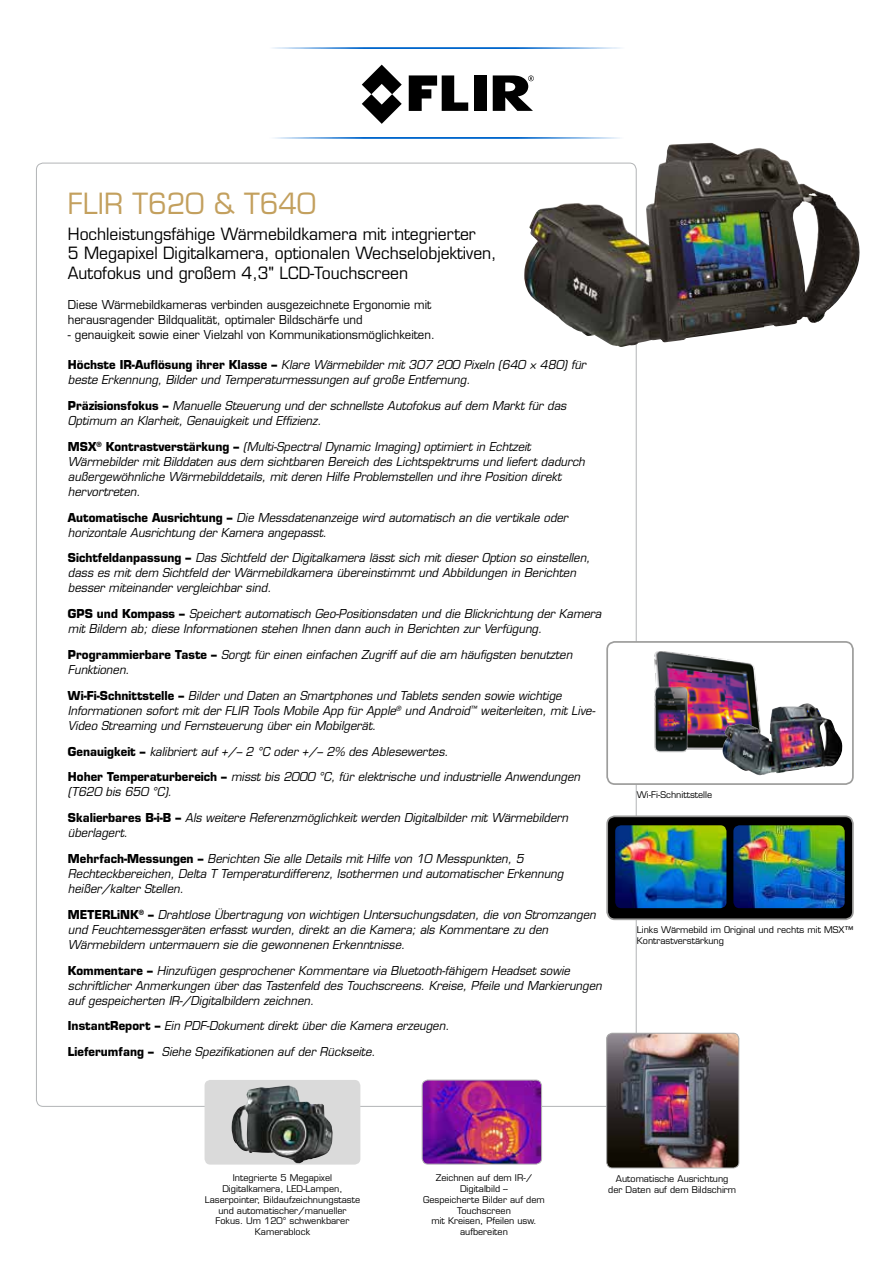
<style>
.page{position:relative;width:893px;height:1263px;background:#fff}
.page>*{position:absolute;margin:0;border:0;box-sizing:border-box;transform-origin:0 0}
.t1{font:28.5px "Eurostile LT Std";color:#c3a05e;scale:.95 1}
.t2{font:16.5px/19.8px "Eurostile LT Std";color:#000;scale:.95 1}
.t3{font:italic 12px/15px "Eurostile LT Std";color:#000;scale:.95 1}
.t4{font:12px/15px "Eurostile LT Std";color:#000;scale:.95 1}
.t5{font:9px/10.8px "Eurostile LT Std";color:#000;text-align:center}
.s1{font-weight:700;font-style:normal}
</style>
<div class="page">
<div style="left:606px;top:641px;width:248px;height:144px;border:2px solid #9d9d9c;border-radius:8px"></div>
<div style="left:205px;top:1080px;width:155px;height:84px;background:#dadada;border-radius:6px"></div>
<img style="left:231px;top:1085px;width:102px;height:78px">
<img style="left:524px;top:143px;width:336px;height:204px">
<img style="left:654px;top:651px;width:104px;height:102px">
<img style="left:722px;top:703px;width:121px;height:73px">
<div style="left:607px;top:816px;width:246px;height:103px;background:#000;border-radius:8px"></div>
<div style="left:606px;top:815px;width:248px;height:105px;border:2px solid #9d9d9c;border-radius:8px"></div>
<img style="left:733px;top:825px;width:112px;height:83px">
<img style="left:615px;top:825px;width:111px;height:83px">
<img style="left:274px;top:137px;width:346px;height:1px">
<img style="left:272px;top:48px;width:349px;height:1px">
<svg style="left:409px;top:75px;width:59px;height:36px"></svg>
<div style="left:474px;top:75px;width:12px;height:36px;background:#000"></div>
<svg style="left:362px;top:65px;width:40px;height:59px"></svg>
<svg style="left:493px;top:75px;width:41px;height:36px"></svg>
<img style="left:607px;top:1033px;width:132px;height:135px">
<div style="left:606px;top:1033px;width:133px;height:135px;border:1px solid #b2b2b2;border-radius:6px"></div>
<img style="left:422px;top:1080px;width:120px;height:84px">
<div style="left:422px;top:1080px;width:120px;height:84px;border:1px solid #b2b2b2;border-radius:6px"></div>
<h1 class="t1" style="left:68px;top:187px;width:262px">FLIR T620 &amp; T640</h1>
<h2 class="t2" style="left:68px;top:224px;width:453px">Hochleistungsfähige Wärmebildkamera mit integrierter<br>5 Megapixel Digitalkamera, optionalen Wechselobjektiven,<br>Autofokus und großem 4,3" LCD-Touchscreen</h2>
<p class="t4" style="left:68px;top:297px;width:384px">Diese Wärmebildkameras verbinden ausgezeichnete Ergonomie mit herausragender Bildqualität, optimaler Bildschärfe und</p>
<p class="t4" style="left:68px;top:327px;width:388px">- genauigkeit sowie einer Vielzahl von Kommunikationsmöglichkeiten.</p>
<p class="t3" style="left:68px;top:358px;width:547px"><span class="s1">Höchste IR-Auflösung ihrer Klasse –</span> Klare Wärmebilder mit 307 200 Pixeln (640 × 480) für beste Erkennung, Bilder und Temperaturmessungen auf große Entfernung.</p>
<p class="t3" style="left:68px;top:398px;width:526px"><span class="s1">Präzisionsfokus –</span> Manuelle Steuerung und der schnellste Autofokus auf dem Markt für das<br>Optimum an Klarheit, Genauigkeit und Effizienz.</p>
<p class="t3" style="left:68px;top:439px;width:546px"><span class="s1">MSX</span><sup>®</sup> <span class="s1">Kontrastverstärkung –</span> (Multi-Spectral Dynamic Imaging) optimiert in Echtzeit Wärmebilder mit Bilddaten aus dem sichtbaren Bereich des Lichtspektrums und liefert dadurch außergewöhnliche Wärmebilddetails, mit deren Hilfe Problemstellen und ihre Position direkt hervortreten.</p>
<p class="t3" style="left:68px;top:510px;width:528px"><span class="s1">Automatische Ausrichtung –</span> Die Messdatenanzeige wird automatisch an die vertikale oder horizontale Ausrichtung der Kamera angepasst.</p>
<p class="t3" style="left:68px;top:551px;width:551px"><span class="s1">Sichtfeldanpassung –</span> Das Sichtfeld der Digitalkamera lässt sich mit dieser Option so einstellen, dass es mit dem Sichtfeld der Wärmebildkamera übereinstimmt und Abbildungen in Berichten besser miteinander vergleichbar sind.</p>
<p class="t3" style="left:68px;top:607px;width:563px"><span class="s1">GPS und Kompass –</span> Speichert automatisch Geo-Positionsdaten und die Blickrichtung der Kamera mit Bildern ab; diese Informationen stehen Ihnen dann auch in Berichten zur Verfügung.</p>
<p class="t3" style="left:68px;top:647px;width:532px"><span class="s1">Programmierbare Taste –</span> Sorgt für einen einfachen Zugriff auf die am häufigsten benutzten<br>Funktionen.</p>
<p class="t3" style="left:68px;top:688px;width:557px"><span class="s1">Wi-Fi-Schnittstelle –</span> Bilder und Daten an Smartphones und Tablets senden sowie wichtige<br>Informationen sofort mit der FLIR Tools Mobile App für Apple<sup>®</sup> und Android<sup>™</sup> weiterleiten, mit Live-<br>Video Streaming und Fernsteuerung über ein Mobilgerät.</p>
<p class="t3" style="left:68px;top:739px;width:541px;line-height:25.8px"><span class="s1">Genauigkeit –</span> kalibriert auf +/– 2 °C oder +/– 2% des Ablesewertes.<br><span class="s1">Hoher Temperaturbereich –</span> misst bis 2000 °C, für elektrische und industrielle Anwendungen</p>
<p class="t3" style="left:68px;top:779px;width:528px;line-height:25.8px">(T620 bis 650 °C).<br><span class="s1">Skalierbares B-i-B –</span> Als weitere Referenzmöglichkeit werden Digitalbilder mit Wärmebildern</p>
<p class="t3" style="left:68px;top:820px;width:481px;line-height:25.8px">überlagert.<br><span class="s1">Mehrfach-Messungen –</span> Berichten Sie alle Details mit Hilfe von 10 Messpunkten, 5</p>
<p class="t3" style="left:68px;top:866px;width:523px">Rechteckbereichen, Delta T Temperaturdifferenz, Isothermen und automatischer Erkennung heißer/kalter Stellen.</p>
<p class="t3" style="left:68px;top:907px;width:557px"><span class="s1">METERLiNK</span><sup>®</sup> <span class="s1">–</span> Drahtlose Übertragung von wichtigen Untersuchungsdaten, die von Stromzangen und Feuchtemessgeräten erfasst wurden, direkt an die Kamera; als Kommentare zu den<br>Wärmebildern untermauern sie die gewonnenen Erkenntnisse.</p>
<p class="t3" style="left:68px;top:963px;width:563px"><span class="s1">Kommentare –</span> Hinzufügen gesprochener Kommentare via Bluetooth-fähigem Headset sowie schriftlicher Anmerkungen über das Tastenfeld des Touchscreens. Kreise, Pfeile und Markierungen auf gespeicherten IR-/Digitalbildern zeichnen.</p>
<p class="t3" style="left:68px;top:1013px;width:403px;line-height:25.8px"><span class="s1">InstantReport –</span> Ein PDF-Dokument direkt über die Kamera erzeugen.<br><span class="s1">Lieferumfang –</span> Siehe Spezifikationen auf der Rückseite.</p>
<p class="t5" style="left:637px;top:789px;width:77px">Wi-Fi-Schnittstelle</p>
<p class="t5" style="left:637px;top:924px;width:218px;text-align:left">Links Wärmebild im Original und rechts mit MSX™<br>Kontrastverstärkung</p>
<p class="t5" style="left:205px;top:1172px;width:157px">Integrierte 5 Megapixel<br>Digitalkamera, LED-Lampen,<br>Laserpointer, Bildaufzeichnungstaste und automatischer/manueller<br>Fokus. Um 120° schwenkbarer<br>Kamerablock</p>
<p class="t5" style="left:423px;top:1172px;width:123px">Zeichnen auf dem IR-/<br>Digitalbild --<br>Gespeicherte Bilder auf dem<br>Touchscreen<br>mit Kreisen, Pfeilen usw. aufbereiten</p>
<p class="t5" style="left:608px;top:1173px;width:129px">Automatische Ausrichtung der Daten auf dem Bildschirm</p>
</div>
